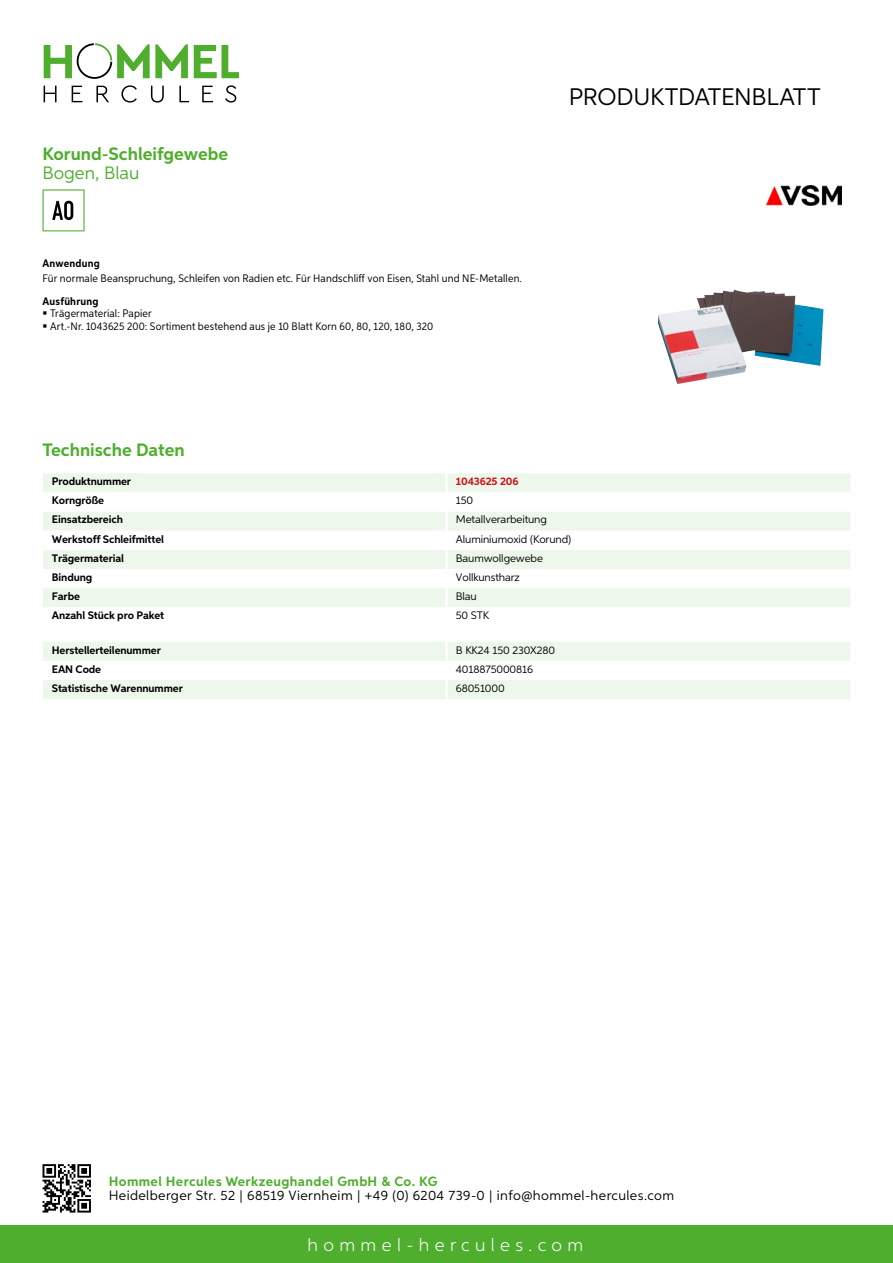
<style>
.page{position:relative;width:893px;height:1263px;background:#fff}
.page>*{position:absolute;margin:0;border:0;box-sizing:border-box;transform-origin:0 0}
.t1{font:24px "Aspira";letter-spacing:-.01em;color:#000}
.t2{font:700 18px "Aspira";color:#50ae2f}
.t3{font:300 18px "Aspira";letter-spacing:.3em;color:#fff}
.t4{font:18px "Aspira";color:#50ae2f}
.t5{font:13.5px "Aspira";letter-spacing:.03em;color:#000}
.t6{font:700 13.5px "Aspira";letter-spacing:.03em;color:#50ae2f}
.t7{font:10.95px/12.8px "Aspira Nar";letter-spacing:.015em;color:#000}
.t8{font:700 10.95px "Aspira";letter-spacing:-.01em;color:#000}
.t9{font:10.95px "Aspira";letter-spacing:-.01em;color:#000}
.t10{font:700 10.95px "Aspira Nar";letter-spacing:.02em;color:#000}
.t11{font:700 10.95px "Aspira";letter-spacing:-.01em;color:#cd1013}
</style>
<div class="page">
<div style="left:0;top:1226px;width:893px;height:37px;background:#50ae2f"></div>
<svg style="left:43px;top:1164px;width:48px;height:48px"></svg>
<svg style="left:194px;top:45px;width:45px;height:33px"></svg>
<svg style="left:44px;top:43px;width:144px;height:36px"></svg>
<svg style="left:44px;top:86px;width:13px;height:16px"></svg>
<svg style="left:72px;top:86px;width:10px;height:16px"></svg>
<svg style="left:96px;top:86px;width:13px;height:16px"></svg>
<svg style="left:121px;top:85px;width:16px;height:18px"></svg>
<svg style="left:151px;top:86px;width:13px;height:17px"></svg>
<svg style="left:179px;top:86px;width:10px;height:16px"></svg>
<svg style="left:202px;top:86px;width:11px;height:16px"></svg>
<svg style="left:225px;top:85px;width:11px;height:18px"></svg>
<div style="left:43px;top:473px;width:807px;height:19px;background:#eef7eb"></div>
<svg style="left:43px;top:512px;width:807px;height:95px;fill:#eef7eb"></svg>
<hr style="left:445px;top:473px;width:3px;height:19px;background:#fff">
<hr style="left:445px;top:512px;width:3px;height:19px;background:#fff">
<hr style="left:445px;top:531px;width:3px;height:19px;background:#fff">
<hr style="left:445px;top:550px;width:3px;height:19px;background:#fff">
<hr style="left:445px;top:569px;width:3px;height:19px;background:#fff">
<hr style="left:445px;top:588px;width:3px;height:19px;background:#fff">
<svg style="left:43px;top:642px;width:807px;height:57px"></svg>
<hr style="left:445px;top:680px;width:3px;height:19px;background:#fff">
<svg style="left:43px;top:189px;width:42px;height:42px"></svg>
<img style="left:658px;top:289px;width:166px;height:95px">
<img style="left:766px;top:185px;width:76px;height:20px">
<h2 class="t2" style="left:43px;top:142px;width:187px">Korund-Schleifgewebe</h2>
<h2 class="t4" style="left:43px;top:162px;width:98px">Bogen, Blau</h2>
<p class="t10" style="left:43px;top:257px;width:59px">Anwendung</p>
<p class="t7" style="left:43px;top:272px;width:481px">Für normale Beanspruchung, Schleifen von Radien etc. Für Handschliff von Eisen, Stahl und NE-Metallen.</p>
<p class="t10" style="left:43px;top:294px;width:58px">Ausführung</p>
<p class="t7" style="left:50px;top:307px;width:385px">Trägermaterial: Papier<br>Art.-Nr. 1043625 200: Sortiment bestehend aus je 10 Blatt Korn 60, 80, 120, 180, 320</p>
<h1 class="t1" style="left:569px;top:82px;width:253px">Produktdatenblatt</h1>
<h2 class="t2" style="left:43px;top:439px;width:144px">Technische Daten</h2>
<p class="t8" style="left:52px;top:475px;width:81px">Produktnummer</p>
<p class="t11" style="left:456px;top:475px;width:64px">1043625 206</p>
<p class="t8" style="left:52px;top:494px;width:54px">Korngröße</p>
<p class="t9" style="left:456px;top:494px;width:19px">150</p>
<p class="t8" style="left:52px;top:513px;width:73px">Einsatzbereich</p>
<p class="t9" style="left:456px;top:513px;width:93px">Metallverarbeitung</p>
<p class="t8" style="left:52px;top:532px;width:114px">Werkstoff Schleifmittel</p>
<p class="t9" style="left:456px;top:532px;width:117px">Aluminiumoxid (Korund)</p>
<p class="t8" style="left:52px;top:551px;width:74px">Trägermaterial</p>
<p class="t9" style="left:456px;top:551px;width:89px">Baumwollgewebe</p>
<p class="t8" style="left:52px;top:570px;width:42px">Bindung</p>
<p class="t9" style="left:456px;top:570px;width:66px">Vollkunstharz</p>
<p class="t8" style="left:52px;top:589px;width:30px">Farbe</p>
<p class="t9" style="left:456px;top:590px;width:23px">Blau</p>
<p class="t8" style="left:52px;top:609px;width:114px">Anzahl Stück pro Paket</p>
<p class="t9" style="left:456px;top:609px;width:29px">50 STK</p>
<p class="t8" style="left:52px;top:643px;width:111px">Herstellerteilenummer</p>
<p class="t9" style="left:456px;top:643px;width:101px">B KK24 150 230X280</p>
<p class="t8" style="left:52px;top:662px;width:51px">EAN Code</p>
<p class="t9" style="left:456px;top:662px;width:79px">4018875000816</p>
<p class="t8" style="left:52px;top:681px;width:132px">Statistische Warennummer</p>
<p class="t9" style="left:456px;top:681px;width:50px">68051000</p>
<p class="t6" style="left:109px;top:1172px;width:330px">Hommel Hercules Werkzeughandel GmbH &amp; Co. KG</p>
<p class="t5" style="left:109px;top:1187px;width:567px">Heidelberger Str. 52 | 68519 Viernheim | +49 (0) 6204 739-0 | info@hommel-hercules.com</p>
<h2 class="t3" style="left:307px;top:1234px;width:277px">hommel-hercules.com</h2>
</div>
